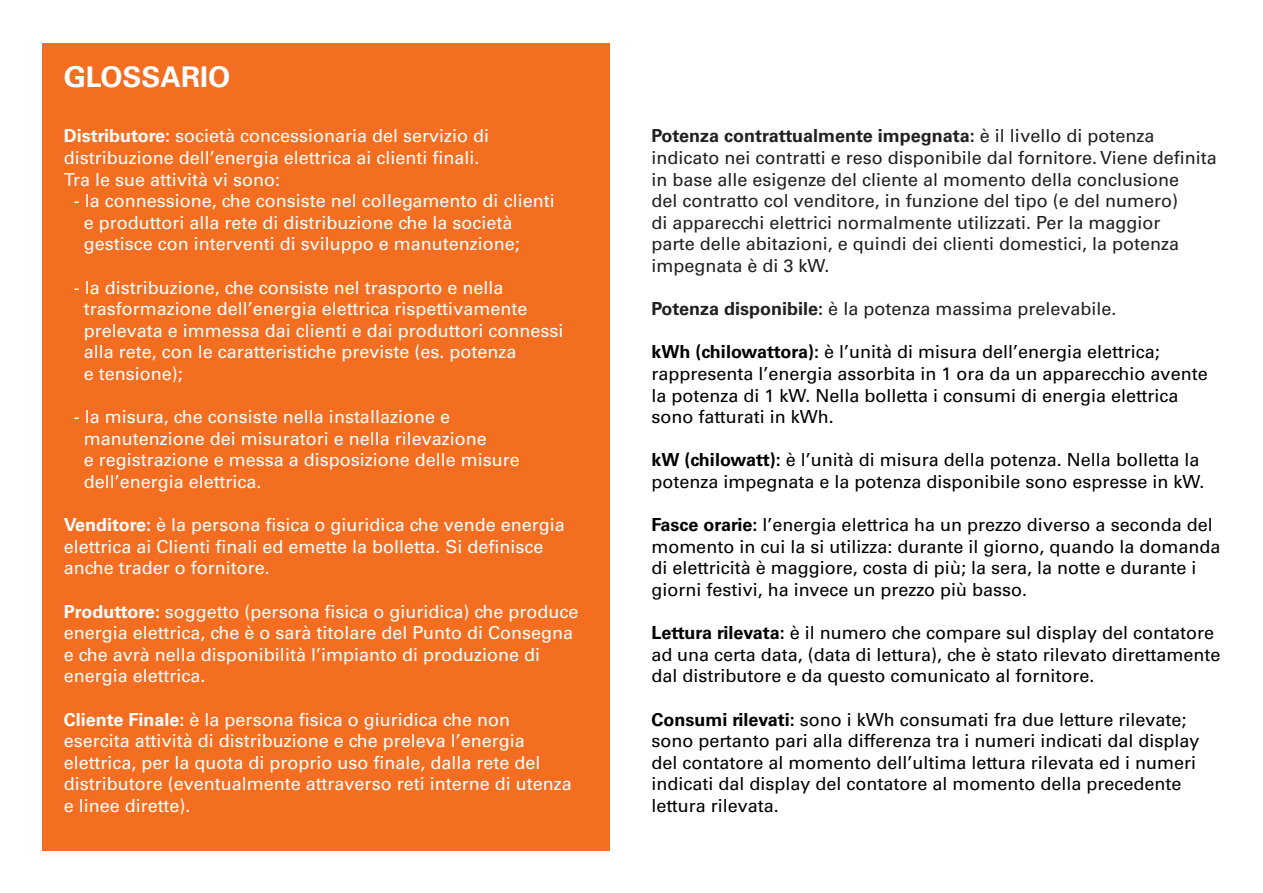
<style>
.page{position:relative;width:1263px;height:893px;background:#fff}
.page>*{position:absolute;margin:0;border:0;box-sizing:border-box;transform-origin:0 0}
.t1{font:700 28.5px "Univers";color:#fff}
.t2{font:18px/21.6px "Univers";color:#fff}
.t3{font:18px/21.6px "Univers";color:#000}
.t4{font:18px/21.6px "Univers";color:#231f20}
.s1{font-weight:700}
</style>
<div class="page">
<div style="left:43px;top:43px;width:567px;height:807px;background:#f36e21"></div>
<p class="t1" style="left:64px;top:60px;width:168px">GLOSSARIO</p>
<p class="t2" style="left:64px;top:125px;width:427px"><span class="s1">Distributore:</span> società concessionaria del servizio di distribuzione dell’energia elettrica ai clienti finali.</p>
<p class="t2" style="left:64px;top:168px;width:218px">Tra le sue attività vi sono:</p>
<p class="t2" style="left:74px;top:190px;width:482px">- la connessione, che consiste nel collegamento di clienti</p>
<p class="t2" style="left:84px;top:212px;width:430px">e produttori alla rete di distribuzione che la società</p>
<p class="t2" style="left:84px;top:233px;width:438px">gestisce con interventi di sviluppo e manutenzione;</p>
<p class="t2" style="left:74px;top:276px;width:431px">- la distribuzione, che consiste nel trasporto e nella</p>
<p class="t2" style="left:84px;top:298px;width:445px">trasformazione dell’energia elettrica rispettivamente</p>
<p class="t2" style="left:84px;top:320px;width:481px">prelevata e immessa dai clienti e dai produttori connessi</p>
<p class="t2" style="left:84px;top:341px;width:434px">alla rete, con le caratteristiche previste (es. potenza</p>
<p class="t2" style="left:84px;top:363px;width:101px">e tensione);</p>
<p class="t2" style="left:74px;top:406px;width:378px">- la misura, che consiste nella installazione e</p>
<p class="t2" style="left:84px;top:428px;width:405px">manutenzione dei misuratori e nella rilevazione</p>
<p class="t2" style="left:84px;top:449px;width:438px">e registrazione e messa a disposizione delle misure</p>
<p class="t2" style="left:84px;top:471px;width:179px">dell’energia elettrica.</p>
<p class="t2" style="left:64px;top:514px;width:503px"><span class="s1">Venditore:</span> è la persona fisica o giuridica che vende energia elettrica ai Clienti finali ed emette la bolletta. Si definisce anche trader o fornitore.</p>
<p class="t2" style="left:64px;top:600px;width:516px"><span class="s1">Produttore:</span> soggetto (persona fisica o giuridica) che produce energia elettrica, che è o sarà titolare del Punto di Consegna e che avrà nella disponibilità l’impianto di produzione di energia elettrica.</p>
<p class="t2" style="left:64px;top:708px;width:509px"><span class="s1">Cliente Finale:</span> è la persona fisica o giuridica che non esercita attività di distribuzione e che preleva l’energia elettrica, per la quota di proprio uso finale, dalla rete del distributore (eventualmente attraverso reti interne di utenza e linee dirette).</p>
<p class="t4" style="left:651px;top:125px;width:567px"><span class="s1">Potenza contrattualmente impegnata:</span> è il livello di potenza indicato nei contratti e reso disponibile dal fornitore. Viene definita in base alle esigenze del cliente al momento della conclusione<br>del contratto col venditore, in funzione del tipo (e del numero)<br>di apparecchi elettrici normalmente utilizzati. Per la maggior<br>parte delle abitazioni, e quindi dei clienti domestici, la potenza impegnata è di 3 kW.</p>
<p class="t4" style="left:651px;top:298px;width:467px"><span class="s1">Potenza disponibile:</span> è la potenza massima prelevabile.</p>
<p class="t3" style="left:651px;top:341px;width:558px"><span class="s1">kWh (chilowattora):</span> è l’unità di misura dell’energia elettrica; rappresenta l’energia assorbita in 1 ora da un apparecchio avente la potenza di 1 kW. Nella bolletta i consumi di energia elettrica sono fatturati in kWh.</p>
<p class="t3" style="left:651px;top:449px;width:555px"><span class="s1">kW (chilowatt):</span> è l’unità di misura della potenza. Nella bolletta la potenza impegnata e la potenza disponibile sono espresse in kW.</p>
<p class="t3" style="left:651px;top:514px;width:571px"><span class="s1">Fasce orarie:</span> l’energia elettrica ha un prezzo diverso a seconda del momento in cui la si utilizza: durante il giorno, quando la domanda di elettricità è maggiore, costa di più; la sera, la notte e durante i giorni festivi, ha invece un prezzo più basso.</p>
<p class="t3" style="left:651px;top:622px;width:571px"><span class="s1">Lettura rilevata:</span> è il numero che compare sul display del contatore ad una certa data, (data di lettura), che è stato rilevato direttamente dal distributore e da questo comunicato al fornitore.</p>
<p class="t3" style="left:651px;top:709px;width:550px"><span class="s1">Consumi rilevati:</span> sono i kWh consumati fra due letture rilevate; sono pertanto pari alla differenza tra i numeri indicati dal display del contatore al momento dell’ultima lettura rilevata ed i numeri indicati dal display del contatore al momento della precedente lettura rilevata.</p>
</div>
